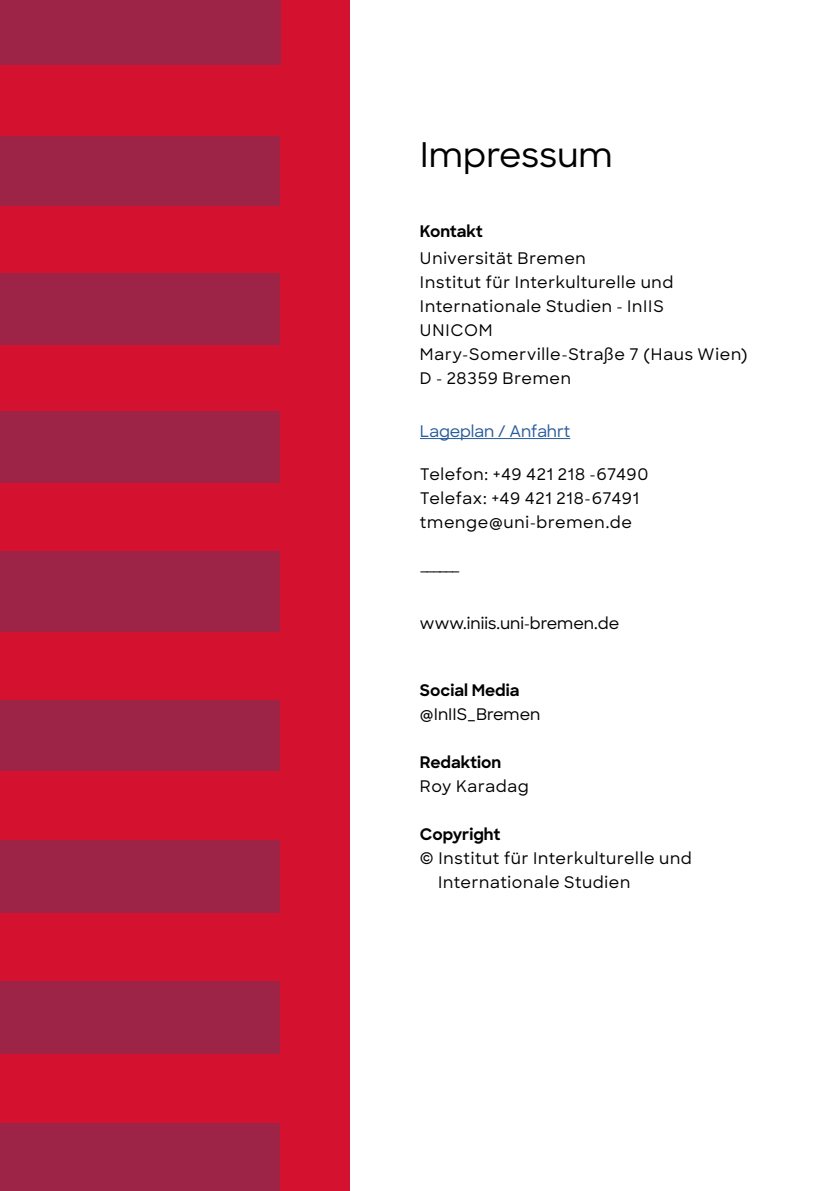
<style>
.page{position:relative;width:840px;height:1191px;background:#fff}
.page>*{position:absolute;margin:0;border:0;box-sizing:border-box;transform-origin:0 0}
.t1{font:500 34px "Sharp Sans";color:#000}
.Fließtext{font:500 16px/24px "Sharp Sans";letter-spacing:.04em;color:#000}
.t2{font:700 16px "Sharp Sans";color:#000}
.Fließtext-2{font:500 16px "Sharp Sans";color:#000}
.t3{font:500 16px "Sharp Sans";letter-spacing:-.01em;color:#275b9b}
</style>
<div class="page">
<div style="left:0;top:0;width:350px;height:1191px;background:#d51130"></div>
<div style="left:0;top:981px;width:279px;height:72px;background:#9d2447"></div>
<div style="left:0;top:1123px;width:279px;height:68px;background:#9d2447"></div>
<div style="left:0;top:700px;width:279px;height:71px;background:#9d2447"></div>
<div style="left:0;top:840px;width:279px;height:73px;background:#9d2447"></div>
<hr style="left:420px;top:438px;width:150px;height:1px;background:#275b9b">
<div style="left:0;top:412px;width:279px;height:71px;background:#9d2447"></div>
<div style="left:0;top:551px;width:279px;height:80px;background:#9d2447"></div>
<div style="left:0;top:136px;width:279px;height:69px;background:#9d2447"></div>
<div style="left:0;top:273px;width:279px;height:72px;background:#9d2447"></div>
<div style="left:0;top:0;width:280px;height:65px;background:#9d2447"></div>
<p class="t1" style="left:420px;top:129px;width:194px">Impressum</p>
<p class="t2" style="left:420px;top:219px;width:64px">Kontakt</p>
<p class="Fließtext" style="left:420px;top:245px;width:167px">Universität Bremen</p>
<p class="Fließtext" style="left:420px;top:269px;width:255px">Institut für Interkulturelle und<br>Internationale Studien - InIIS</p>
<p class="Fließtext" style="left:420px;top:317px;width:74px">UNICOM</p>
<p class="Fließtext" style="left:420px;top:341px;width:329px">Mary-Somerville-Straße 7 (Haus Wien)</p>
<p class="Fließtext" style="left:420px;top:365px;width:152px">D - 28359 Bremen</p>
<p class="t3" style="left:420px;top:419px;width:152px">Lageplan / Anfahrt</p>
<p class="Fließtext" style="left:420px;top:461px;width:230px">Telefon: +49 421 218 -67490</p>
<p class="Fließtext" style="left:420px;top:485px;width:220px">Telefax: +49 421 218-67491</p>
<p class="Fließtext" style="left:420px;top:509px;width:213px">tmenge@uni-bremen.de</p>
<p class="Fließtext" style="left:420px;top:557px;width:41px">––––––</p>
<p class="Fließtext-2" style="left:420px;top:611px;width:201px">www.iniis.uni-bremen.de</p>
<p class="t2" style="left:420px;top:678px;width:101px">Social Media</p>
<p class="Fließtext-2" style="left:420px;top:702px;width:122px">@InIIS_Bremen</p>
<p class="t2" style="left:420px;top:750px;width:83px">Redaktion</p>
<p class="Fließtext" style="left:420px;top:773px;width:110px">Roy Karadag</p>
<p class="t2" style="left:420px;top:822px;width:82px">Copyright</p>
<p class="Fließtext" style="left:438px;top:845px;width:255px;text-indent:-18px">© Institut für Interkulturelle und<br>Internationale Studien</p>
</div>
